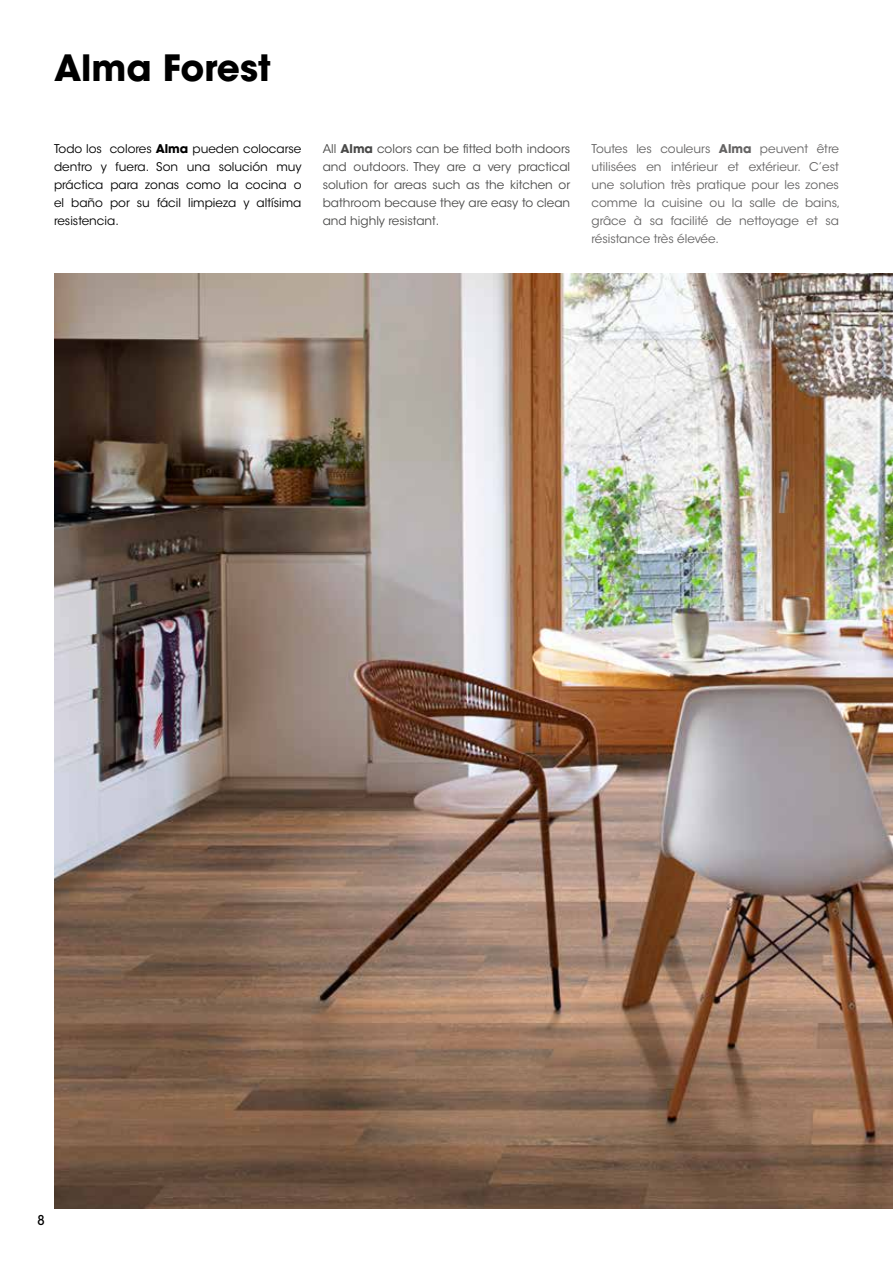
<style>
.page{position:relative;width:893px;height:1263px;background:#fff}
.page>*{position:absolute;margin:0;border:0;box-sizing:border-box;transform-origin:0 0}
.t1{font:700 36px "ITC Avant Garde Std";color:#000}
.t2{font:500 condensed 13.5px "ITC Avant Garde Std";color:#000}
.t3{font:12px/18px "ITC Avant Garde Std";color:#646363;text-align:justify}
.t4{font:12px/18px "ITC Avant Garde Std";color:#4a4a49;text-align:justify}
.t5{font:12px/18px "ITC Avant Garde Std";color:#000;text-align:justify}
.s1{font-weight:700}
</style>
<div class="page">
<img style="left:54px;top:273px;width:839px;height:936px">
<h1 class="t1" style="left:54px;top:44px;width:218px">Alma Forest</h1>
<p class="t5" style="left:54px;top:140px;width:249px">Todo los colores <span class="s1">Alma</span> pueden colocarse dentro y fuera. Son una solución muy práctica para zonas como la cocina o el baño por su fácil limpieza y altísima resistencia.</p>
<p class="t4" style="left:323px;top:140px;width:249px">All <span class="s1">Alma</span> colors can be fitted both indoors and outdoors. They are a very practical solution for areas such as the kitchen or bathroom because they are easy to clean and highly resistant.</p>
<p class="t3" style="left:591px;top:140px;width:250px">Toutes les couleurs <span class="s1">Alma</span> peuvent être utilisées en intérieur et extérieur. C’est une solution très pratique pour les zones comme la cuisine ou la salle de bains, grâce à sa facilité de nettoyage et sa résistance très élevée.</p>
<p class="t2" style="left:37px;top:1212px;width:9px">8</p>
</div>
